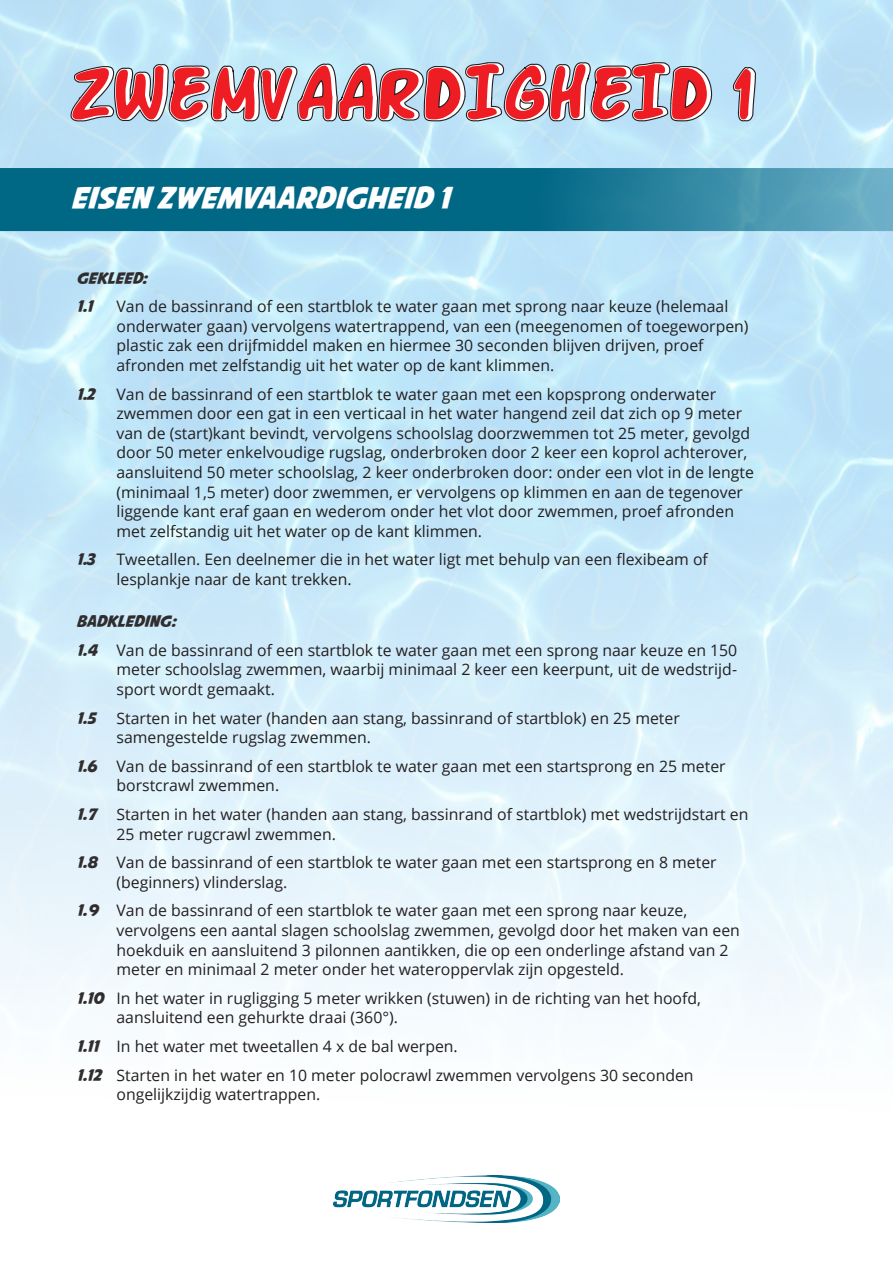
<style>
.page{position:relative;width:893px;height:1263px;background:#fff}
.page>*{position:absolute;margin:0;border:0;box-sizing:border-box;transform-origin:0 0}
.t1{font:30px "Avengeance Mightiest Avenger";letter-spacing:.005em;color:#fff}
.t2{font:15.75px "Open Sans";color:#231f20}
.t3{font:15.75px "Avengeance Mightiest Avenger";color:#302d2e}
.s1{font-family:"Avengeance Mightiest Avenger";color:#302d2e}
</style>
<div class="page">
<img style="left:0;top:0;width:893px;height:1223px">
<svg style="left:0;top:168px;width:893px;height:63px;background:#177692"></svg>
<img style="left:334px;top:1175px;width:225px;height:47px">
<svg style="left:70px;top:56px;width:643px;height:104px;background:#c7acb8"></svg>
<svg style="left:732px;top:15px;width:25px;height:107px;background:#c2b6c6"></svg>
<p class="t1" style="left:70px;top:184px;width:381px">EISEN ZWEMVAARDIGHEID 1</p>
<p class="t3" style="left:76px;top:271px;width:72px">GEKLEED:</p>
<p class="t3" style="left:76px;top:299px;width:18px">1.1</p>
<p class="t2" style="left:117px;top:296px;width:613px">Van de bassinrand of een startblok te water gaan met sprong naar keuze (helemaal</p>
<p class="t2" style="left:117px;top:315px;width:634px">onderwater gaan) vervolgens watertrappend, van een (meegenomen of toegeworpen)</p>
<p class="t2" style="left:117px;top:335px;width:589px">plastic zak een drijfmiddel maken en hiermee 30 seconden blijven drijven, proef</p>
<p class="t2" style="left:117px;top:354px;width:439px">afronden met zelfstandig uit het water op de kant klimmen.</p>
<p class="t3" style="left:76px;top:387px;width:20px">1.2</p>
<p class="t2" style="left:117px;top:383px;width:601px">Van de bassinrand of een startblok te water gaan met een kopsprong onderwater</p>
<p class="t2" style="left:117px;top:403px;width:627px">zwemmen door een gat in een verticaal in het water hangend zeil dat zich op 9 meter</p>
<p class="t2" style="left:117px;top:422px;width:635px">van de (start)kant bevindt, vervolgens schoolslag doorzwemmen tot 25 meter, gevolgd</p>
<p class="t2" style="left:117px;top:442px;width:632px">door 50 meter enkelvoudige rugslag, onderbroken door 2 keer een koprol achterover,</p>
<p class="t2" style="left:117px;top:461px;width:639px">aansluitend 50 meter schoolslag, 2 keer onderbroken door: onder een vlot in de lengte</p>
<p class="t2" style="left:117px;top:481px;width:628px">(minimaal 1,5 meter) door zwemmen, er vervolgens op klimmen en aan de tegenover</p>
<p class="t2" style="left:117px;top:501px;width:619px">liggende kant eraf gaan en wederom onder het vlot door zwemmen, proef afronden</p>
<p class="t2" style="left:117px;top:520px;width:367px">met zelfstandig uit het water op de kant klimmen.</p>
<p class="t3" style="left:76px;top:553px;width:20px">1.3</p>
<p class="t2" style="left:117px;top:549px;width:593px">Tweetallen. Een deelnemer die in het water ligt met behulp van een flexibeam of</p>
<p class="t2" style="left:117px;top:568px;width:237px">lesplankje naar de kant trekken.</p>
<p class="t3" style="left:76px;top:614px;width:101px">BADKLEDING:</p>
<p class="t2" style="left:76px;top:639px;width:663px"><span class="s1">1.4</span> Van de bassinrand of een startblok te water gaan met een sprong naar keuze en 150</p>
<p class="t2" style="left:117px;top:659px;width:622px">meter schoolslag zwemmen, waarbij minimaal 2 keer een keerpunt, uit de wedstrijd-</p>
<p class="t2" style="left:117px;top:678px;width:160px">sport wordt gemaakt.</p>
<p class="t3" style="left:76px;top:711px;width:21px">1.5</p>
<p class="t2" style="left:117px;top:707px;width:565px">Starten in het water (handen aan stang, bassinrand of startblok) en 25 meter</p>
<p class="t2" style="left:117px;top:727px;width:256px">samengestelde rugslag zwemmen.</p>
<p class="t3" style="left:76px;top:759px;width:22px">1.6</p>
<p class="t2" style="left:117px;top:755px;width:611px">Van de bassinrand of een startblok te water gaan met een startsprong en 25 meter</p>
<p class="t2" style="left:117px;top:775px;width:164px">borstcrawl zwemmen.</p>
<p class="t3" style="left:76px;top:807px;width:21px">1.7</p>
<p class="t2" style="left:117px;top:803px;width:633px">Starten in het water (handen aan stang, bassinrand of startblok) met wedstrijdstart en</p>
<p class="t2" style="left:117px;top:823px;width:221px">25 meter rugcrawl zwemmen.</p>
<p class="t2" style="left:76px;top:852px;width:642px"><span class="s1">1.8</span> Van de bassinrand of een startblok te water gaan met een startsprong en 8 meter</p>
<p class="t2" style="left:117px;top:871px;width:172px">(beginners) vlinderslag.</p>
<p class="t2" style="left:76px;top:900px;width:613px"><span class="s1">1.9</span> Van de bassinrand of een startblok te water gaan met een sprong naar keuze,</p>
<p class="t2" style="left:117px;top:919px;width:625px">vervolgens een aantal slagen schoolslag zwemmen, gevolgd door het maken van een</p>
<p class="t2" style="left:117px;top:939px;width:614px">hoekduik en aansluitend 3 pilonnen aantikken, die op een onderlinge afstand van 2</p>
<p class="t2" style="left:117px;top:959px;width:509px">meter en minimaal 2 meter onder het wateroppervlak zijn opgesteld.</p>
<p class="t2" style="left:76px;top:987px;width:626px"><span class="s1">1.10</span> In het water in rugligging 5 meter wrikken (stuwen) in de richting van het hoofd,</p>
<p class="t2" style="left:117px;top:1007px;width:283px">aansluitend een gehurkte draai (360°).</p>
<p class="t2" style="left:76px;top:1035px;width:383px"><span class="s1">1.11</span> In het water met tweetallen 4 x de bal werpen.</p>
<p class="t2" style="left:76px;top:1064px;width:619px"><span class="s1">1.12</span> Starten in het water en 10 meter polocrawl zwemmen vervolgens 30 seconden</p>
<p class="t2" style="left:117px;top:1084px;width:205px">ongelijkzijdig watertrappen.</p>
</div>
